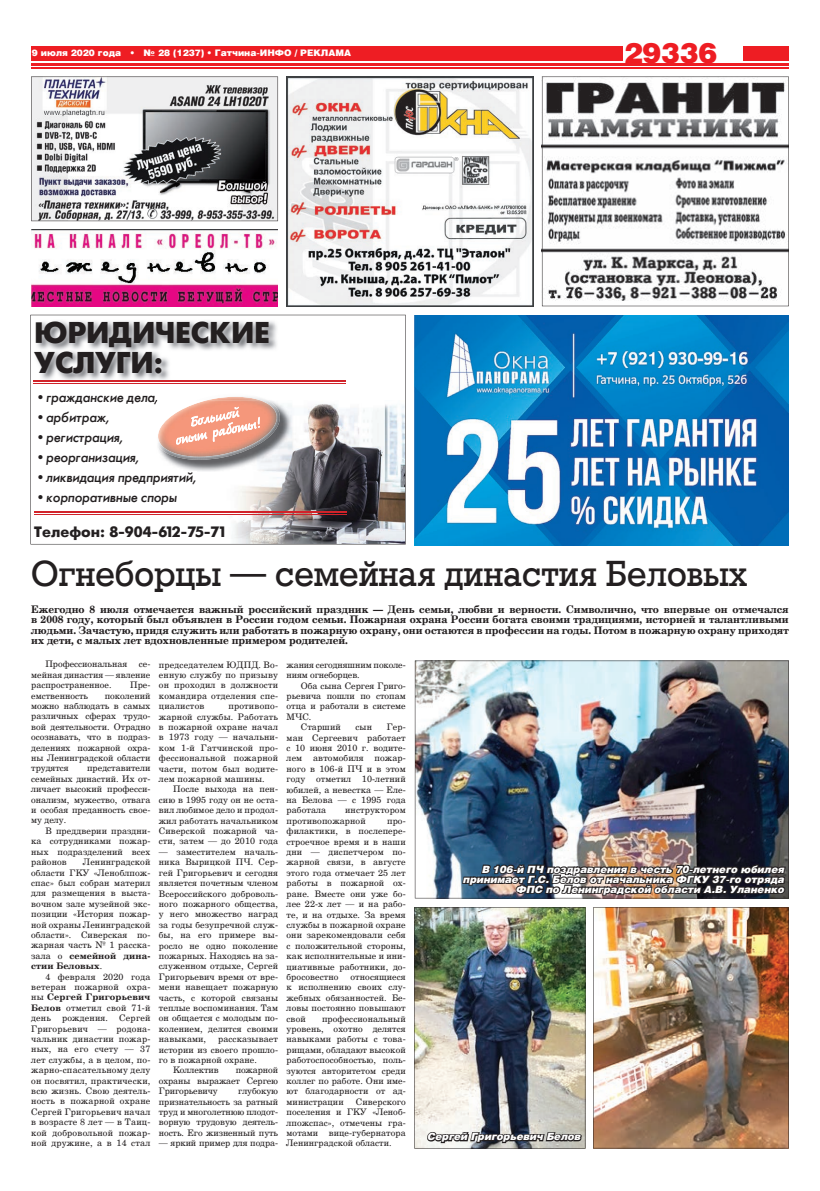
<style>
.page{position:relative;width:820px;height:1191px;background:#fff}
.page>*{position:absolute;margin:0;border:0;box-sizing:border-box;transform-origin:0 0}
.t1{font:35px "Rodeo";color:#231f20}
.t2{font:700 29.9px/29.9px "Gatchina";color:#231f20}
.t3{font:900 28px "Helios";color:#ee1d23}
.t4{font:700 15px "Gatchina";color:#231f20}
.t5{font:italic 14px "Gatchina";color:#231f20}
.t6{font:700 10.5px/10.5px "Handbook New 95";color:#231f20;text-align:justify}
.t7{font:italic 900 10px/10px "Helios";color:#fff;text-align:right}
.t8{font:9px/10.4px "Handbook New";letter-spacing:.01em;color:#231f20;text-align:justify}
.t9{font:9px/10.4px "Handbook New";letter-spacing:-.01em;color:#231f20}
.t10{font:900 9px "Helios";color:#fff}
.s1{font-style:normal}
.s2{font-weight:700}
</style>
<div class="page">
<div style="left:31px;top:46px;width:757px;height:14px;background:#ee1d23"></div>
<div style="left:623px;top:43px;width:119px;height:29px;background:#fff"></div>
<hr style="left:31px;top:64px;width:757px;height:2px;background:#ee1d23">
<hr style="left:31px;top:67px;width:757px;height:1px;background:#ee1d23">
<img style="left:31px;top:230px;width:247px;height:76px">
<img style="left:286px;top:77px;width:247px;height:229px">
<img style="left:414px;top:315px;width:374px;height:230px">
<svg style="left:31px;top:77px;width:247px;height:144px"></svg>
<svg style="left:541px;top:77px;width:247px;height:229px"></svg>
<svg style="left:30px;top:315px;width:375px;height:229px"></svg>
<img style="left:414px;top:907px;width:171px;height:241px">
<img style="left:593px;top:907px;width:195px;height:241px">
<img style="left:414px;top:660px;width:374px;height:238px">
<img style="left:460px;top:825px;width:326px;height:86px">
<svg style="left:425px;top:1130px;width:158px;height:14px;background:#6b6a6b"></svg>
<p class="t10" style="left:32px;top:47px;width:321px">9 июля 2020 года • № 28 (1237) • Гатчина-ИНФО / РЕКЛАМА</p>
<h3 class="t3" style="left:623px;top:35px;width:95px">29336</h3>
<h2 class="t2" style="left:34px;top:318px;width:237px">ЮРИДИЧЕСКИЕ<br>УСЛУГИ:</h2>
<h3 class="t5" style="left:36px;top:389px;width:124px"><span class="s1">•</span> гражданские дела,</h3>
<h3 class="t5" style="left:36px;top:409px;width:75px"><span class="s1">•</span> арбитраж,</h3>
<h3 class="t5" style="left:36px;top:429px;width:89px"><span class="s1">•</span> регистрация,</h3>
<h3 class="t5" style="left:36px;top:449px;width:105px"><span class="s1">•</span> реорганизация,</h3>
<h3 class="t5" style="left:36px;top:469px;width:162px"><span class="s1">•</span> ликвидация предприятий,</h3>
<h3 class="t5" style="left:36px;top:489px;width:142px"><span class="s1">•</span> корпоративные споры</h3>
<h3 class="t4" style="left:34px;top:524px;width:192px">Телефон: 8-904-612-75-71</h3>
<h1 class="t1" style="left:31px;top:554px;width:717px">Огнеборцы — семейная династия Беловых</h1>
<p class="t6" style="left:31px;top:604px;width:758px">Ежегодно 8 июля отмечается важный российский праздник — День семьи, любви и верности. Символично, что впервые он отмечался в 2008 году, который был объявлен в России годом семьи. Пожарная охрана России богата своими традициями, историей и талантливыми людьми. Зачастую, придя служить или работать в пожарную охрану, они остаются в профессии на годы. Потом в пожарную охрану приходят их дети, с малых лет вдохновленные примером родителей.</p>
<p class="t8" style="left:45px;top:659px;width:83px">Профессиональная</p>
<p class="t8" style="left:31px;top:659px;width:121px;text-indent:108px">се&shy;мейная династия — явление распространенное.</p>
<p class="t8" style="left:130px;top:679px;width:22px">Пре-</p>
<p class="t8" style="left:31px;top:690px;width:121px;text-indent:73px">поколений можно наблюдать в самых различных сферах трудо&shy;вой деятельности. Отрадно осознавать, что в подраз&shy;делениях пожарной охра&shy;ны Ленинградской области трудятся</p>
<p class="t8" style="left:31px;top:690px;width:58px">емственность</p>
<p class="t8" style="left:31px;top:763px;width:121px;text-indent:56px">представители семейных династий. Их от&shy;личает высокий професси&shy;онализм, мужество, отвага и особая преданность свое&shy;му делу.</p>
<p class="t8" style="left:31px;top:825px;width:121px;text-indent:14px">В преддверии праздни&shy;ка сотрудниками пожар&shy;ных подразделений всех районов</p>
<p class="t8" style="left:31px;top:856px;width:121px;text-indent:52px">Ленинградской области ГКУ «Леноблпож&shy;спас» был собран материл для размещения в выста&shy;вочном зале музейной экс&shy;позиции «История пожар&shy;ной охраны Ленинградской области». Сиверская по&shy;жарная часть № 1 расска&shy;зала о <span class="s2">семейной дина&shy;стии Беловых</span>.</p>
<p class="t8" style="left:31px;top:971px;width:121px;text-indent:14px">4 февраля 2020 года ветеран пожарной охра&shy;ны <span class="s2">Сергей Григорьевич Белов</span> отметил свой 71-й день рождения. Сергей Григорьевич — родона&shy;чальник династии пожар&shy;ных, на его счету — 37 лет службы, а в целом, по&shy;жарно-спасательному делу он посвятил, практически, всю жизнь. Свою деятель&shy;ность в пожарной охране Сергей Григорьевич начал в возрасте 8 лет — в Таиц&shy;кой добровольной пожар&shy;ной дружине, а в 14 стал</p>
<p class="t8" style="left:159px;top:659px;width:121px">председателем ЮДПД. Во&shy;енную службу по призыву он проходил в должности командира отделения спе&shy;циалистов</p>
<p class="t8" style="left:159px;top:700px;width:121px;text-indent:69px">противопо&shy;жарной службы. Работать в пожарной охране начал в 1973 году — начальни&shy;ком 1-й Гатчинской про&shy;фессиональной пожарной части, потом был водите&shy;лем пожарной машины.</p>
<p class="t8" style="left:159px;top:784px;width:121px;text-indent:14px">После выхода на пен&shy;сию в 1995 году он не оста&shy;вил любимое дело и продол&shy;жил работать начальником Сиверской пожарной ча&shy;сти, затем — до 2010 года</p>
<p class="t8" style="left:159px;top:846px;width:121px">— заместителем началь&shy;ника Вырицкой ПЧ. Сер&shy;гей Григорьевич и сегодня является почетным членом Всероссийского доброволь&shy;ного пожарного общества, у него множество наград за годы безупречной служ&shy;бы, на его примере вы&shy;росло не одно поколение пожарных. Находясь на за&shy;служенном отдыхе, Сергей Григорьевич время от вре&shy;мени навещает пожарную часть, с которой связаны теплые воспоминания. Там он общается с молодым по&shy;колением, делится своими навыками,</p>
<p class="t8" style="left:218px;top:1033px;width:61px">рассказывает</p>
<p class="t8" style="left:159px;top:1044px;width:121px">истории из своего прошло-</p>
<p class="t8" style="left:159px;top:1054px;width:100px">го в пожарной охране.</p>
<p class="t9" style="left:173px;top:1065px;width:47px">Коллектив</p>
<p class="t8" style="left:159px;top:1065px;width:121px;text-indent:77px">пожарной охраны выражает Сергею Григорьевичу</p>
<p class="t8" style="left:159px;top:1085px;width:121px;text-indent:79px">глубокую признательность за ратный труд и многолетнюю плодот&shy;ворную трудовую деятель&shy;ность. Его жизненный путь</p>
<p class="t9" style="left:159px;top:1137px;width:121px">— яркий пример для подра-</p>
<p class="t9" style="left:286px;top:659px;width:121px">жания сегодняшним поколе&shy;ниям огнеборцев.</p>
<p class="t8" style="left:300px;top:680px;width:106px">Оба сына Сергея Григо-</p>
<p class="t8" style="left:286px;top:690px;width:121px">рьевича пошли по стопам</p>
<p class="t8" style="left:286px;top:701px;width:121px">отца и работали в системе</p>
<p class="t8" style="left:286px;top:711px;width:26px">МЧС.</p>
<p class="t8" style="left:300px;top:721px;width:42px">Старший</p>
<p class="t8" style="left:355px;top:721px;width:18px">сын</p>
<p class="t8" style="left:286px;top:721px;width:121px;text-indent:100px">Гер&shy;ман Сергеевич работает с 10 июня 2010 г. водите&shy;лем автомобиля пожар&shy;ного в 106-й ПЧ и в этом году отметил 10-летний юбилей, а невестка — Еле&shy;на Белова — с 1995 года работала</p>
<p class="t8" style="left:286px;top:805px;width:121px;text-indent:59px">инструктором противопожарной</p>
<p class="t8" style="left:286px;top:815px;width:121px;text-indent:100px">про&shy;филактики, в послепере&shy;строечное время и в наши дни — диспетчером по&shy;жарной связи, в августе этого года отмечает 25 лет работы в пожарной ох&shy;ране. Вместе они уже бо&shy;лее 22-х лет — и на рабо&shy;те, и на отдыхе. За время службы в пожарной охране они зарекомендовали себя с положительной стороны, как исполнительные и ини&shy;циативные работники, до&shy;бросовестно</p>
<p class="t8" style="left:286px;top:971px;width:121px;text-indent:64px">относящиеся к исполнению своих слу&shy;жебных обязанностей. Бе&shy;ловы постоянно повышают свой</p>
<p class="t8" style="left:286px;top:1013px;width:121px;text-indent:35px">профессиональный уровень, охотно делятся навыками работы с това&shy;рищами, обладают высокой работоспособностью, поль&shy;зуются авторитетом среди коллег по работе. Они име&shy;ют благодарности от ад&shy;министрации</p>
<p class="t8" style="left:286px;top:1096px;width:121px;text-indent:69px">Сиверского поселения и ГКУ «Леноб&shy;лпожспас», отмечены гра&shy;мотами вице-губернатора Ленинградской области.</p>
<p class="t7" style="left:463px;top:863px;width:322px">В 106-й ПЧ поздравления в честь 70-летнего юбилея принимает Г.С. Белов от начальника ФГКУ 37-го отряда<br>ФПС по Ленинградской области А.В. Уланенко</p>
<p class="t7" style="left:427px;top:1131px;width:155px">Сергей Григорьевич Белов</p>
</div>
